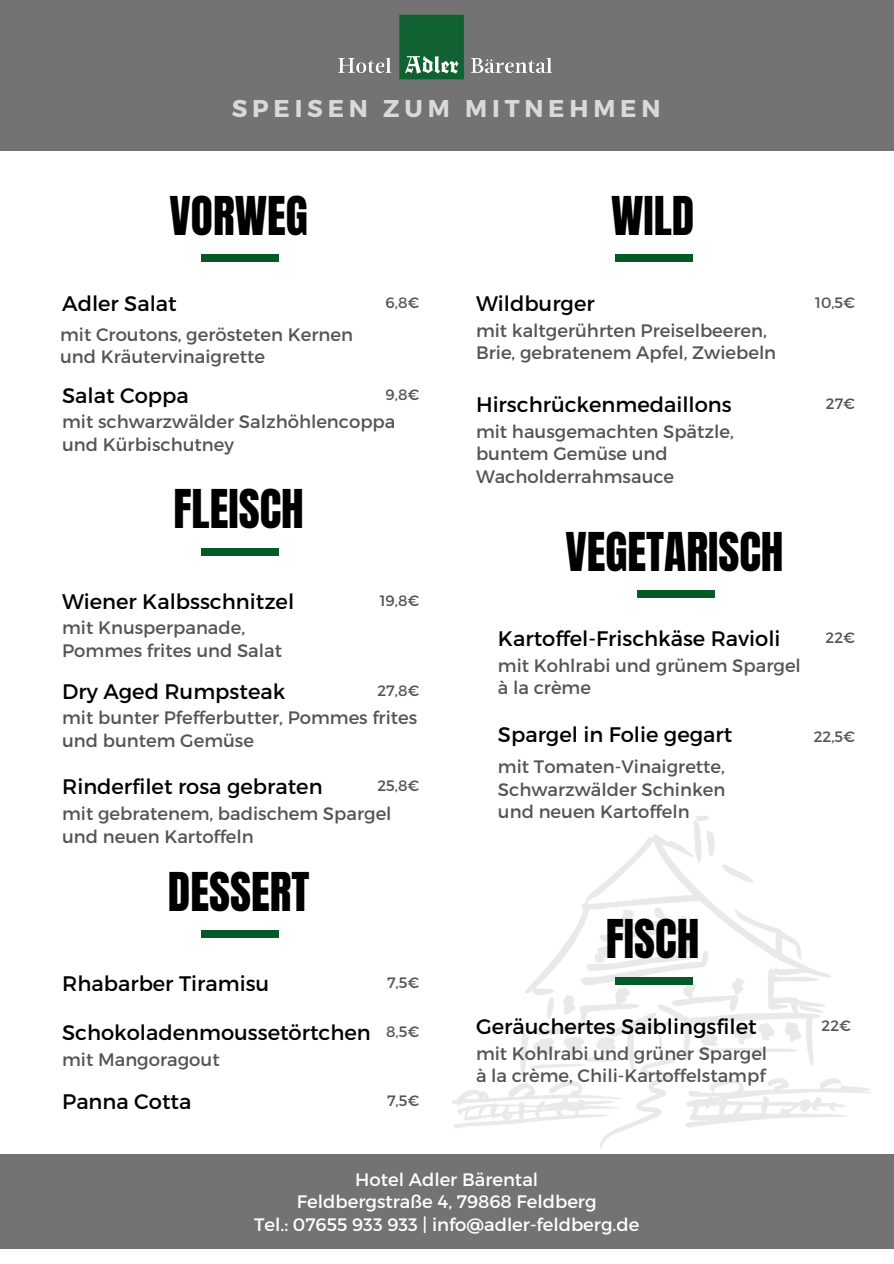
<style>
.page{position:relative;width:894px;height:1264px;background:#fff}
.page>*{position:absolute;margin:0;border:0;box-sizing:border-box;transform-origin:0 0}
.t1{font:45.45px "Anton";color:#000}
.t2{font:700 24.3px "Montserrat";letter-spacing:.2em;color:#d9d9d9}
.t3{font:21px "Montserrat";color:#000}
.t4{font:18px/22.5px "Montserrat";color:#545454}
.t5{font:18px "Montserrat";color:#fff}
.t6{font:15px "Montserrat";color:#545454}
</style>
<div class="page">
<div style="left:0;top:0;width:893px;height:151px;background:#737373"></div>
<div style="left:0;top:1154px;width:893px;height:94px;background:#737373"></div>
<img style="left:338px;top:14px;width:214px;height:66px">
<img style="left:452px;top:816px;width:419px;height:332px">
<div style="left:615px;top:255px;width:77px;height:7px;background:#045a27"></div>
<div style="left:201px;top:930px;width:78px;height:7px;background:#045a27"></div>
<div style="left:201px;top:548px;width:78px;height:7px;background:#045a27"></div>
<div style="left:637px;top:591px;width:77px;height:6px;background:#045a27"></div>
<div style="left:201px;top:255px;width:78px;height:7px;background:#045a27"></div>
<div style="left:615px;top:977px;width:77px;height:7px;background:#045a27"></div>
<p class="t2" style="left:231px;top:92px;width:430px">SPEISEN ZUM MITNEHMEN</p>
<p class="t1" style="left:169px;top:183px;width:140px">VORWEG</p>
<p class="t3" style="left:62px;top:290px;width:116px">Adler Salat</p>
<p class="t6" style="left:385px;top:293px;width:35px">6,8€</p>
<p class="t4" style="left:60px;top:322px;width:294px">mit Croutons, gerösteten Kernen</p>
<p class="t4" style="left:60px;top:344px;width:206px">und Kräutervinaigrette</p>
<p class="t3" style="left:62px;top:381px;width:128px">Salat Coppa</p>
<p class="t4" style="left:62px;top:410px;width:335px">mit schwarzwälder Salzhöhlencoppa</p>
<p class="t4" style="left:62px;top:432px;width:173px">und Kürbischutney</p>
<p class="t6" style="left:385px;top:384px;width:35px">9,8€</p>
<p class="t1" style="left:173px;top:477px;width:132px">FLEISCH</p>
<p class="t3" style="left:62px;top:587px;width:233px">Wiener Kalbsschnitzel</p>
<p class="t4" style="left:62px;top:615px;width:184px">mit Knusperpanade,</p>
<p class="t4" style="left:62px;top:638px;width:221px">Pommes frites und Salat</p>
<p class="t6" style="left:379px;top:590px;width:41px">19,8€</p>
<p class="t3" style="left:62px;top:677px;width:224px">Dry Aged Rumpsteak</p>
<p class="t4" style="left:62px;top:705px;width:356px">mit bunter Pfefferbutter, Pommes frites und buntem Gemüse</p>
<p class="t6" style="left:377px;top:680px;width:43px">27,8€</p>
<p class="t3" style="left:62px;top:773px;width:262px">Rinderfilet rosa gebraten</p>
<p class="t4" style="left:62px;top:801px;width:331px">mit gebratenem, badischem Spargel</p>
<p class="t4" style="left:62px;top:824px;width:193px">und neuen Kartoffeln</p>
<p class="t6" style="left:377px;top:776px;width:43px">25,8€</p>
<p class="t1" style="left:168px;top:858px;width:143px">DESSERT</p>
<p class="t3" style="left:62px;top:969px;width:208px">Rhabarber Tiramisu</p>
<p class="t6" style="left:387px;top:972px;width:34px">7,5€</p>
<p class="t3" style="left:62px;top:1018px;width:310px">Schokoladenmoussetörtchen</p>
<p class="t4" style="left:62px;top:1047px;width:159px">mit Mangoragout</p>
<p class="t6" style="left:386px;top:1021px;width:35px">8,5€</p>
<p class="t3" style="left:62px;top:1088px;width:131px">Panna Cotta</p>
<p class="t6" style="left:387px;top:1091px;width:34px">7,5€</p>
<p class="t1" style="left:611px;top:183px;width:85px">WILD</p>
<p class="t3" style="left:476px;top:290px;width:120px">Wildburger</p>
<p class="t4" style="left:476px;top:318px;width:292px">mit kaltgerührten Preiselbeeren,</p>
<p class="t4" style="left:476px;top:341px;width:301px">Brie, gebratenem Apfel, Zwiebeln</p>
<p class="t3" style="left:476px;top:390px;width:257px">Hirschrückenmedaillons</p>
<p class="t4" style="left:476px;top:419px;width:259px">mit hausgemachten Spätzle,</p>
<p class="t4" style="left:476px;top:441px;width:200px">buntem Gemüse und<br>Wacholderrahmsauce</p>
<p class="t1" style="left:565px;top:519px;width:220px">VEGETARISCH</p>
<p class="t6" style="left:815px;top:293px;width:41px">10,5€</p>
<p class="t6" style="left:825px;top:394px;width:31px">27€</p>
<p class="t3" style="left:498px;top:625px;width:284px">Kartoffel-Frischkäse Ravioli</p>
<p class="t4" style="left:498px;top:653px;width:304px">mit Kohlrabi und grünem Spargel</p>
<p class="t4" style="left:498px;top:675px;width:94px">à la crème</p>
<p class="t3" style="left:498px;top:720px;width:236px">Spargel in Folie gegart</p>
<p class="t4" style="left:498px;top:754px;width:228px">mit Tomaten-Vinaigrette,</p>
<p class="t4" style="left:498px;top:777px;width:229px">Schwarzwälder Schinken</p>
<p class="t4" style="left:498px;top:799px;width:193px">und neuen Kartoffeln</p>
<p class="t6" style="left:825px;top:628px;width:31px">22€</p>
<p class="t6" style="left:813px;top:727px;width:43px">22,5€</p>
<p class="t1" style="left:605px;top:905px;width:95px">FISCH</p>
<p class="t3" style="left:476px;top:1012px;width:282px">Geräuchertes Saiblingsfilet</p>
<p class="t4" style="left:476px;top:1041px;width:292px">mit Kohlrabi und grüner Spargel</p>
<p class="t4" style="left:476px;top:1063px;width:291px">à la crème, Chili-Kartoffelstampf</p>
<p class="t6" style="left:821px;top:1015px;width:31px">22€</p>
<p class="t5" style="left:355px;top:1167px;width:184px">Hotel Adler Bärental</p>
<p class="t5" style="left:297px;top:1189px;width:301px">Feldbergstraße 4, 79868 Feldberg</p>
<p class="t5" style="left:254px;top:1212px;width:386px">Tel.: 07655 933 933 | info@adler-feldberg.de</p>
</div>
